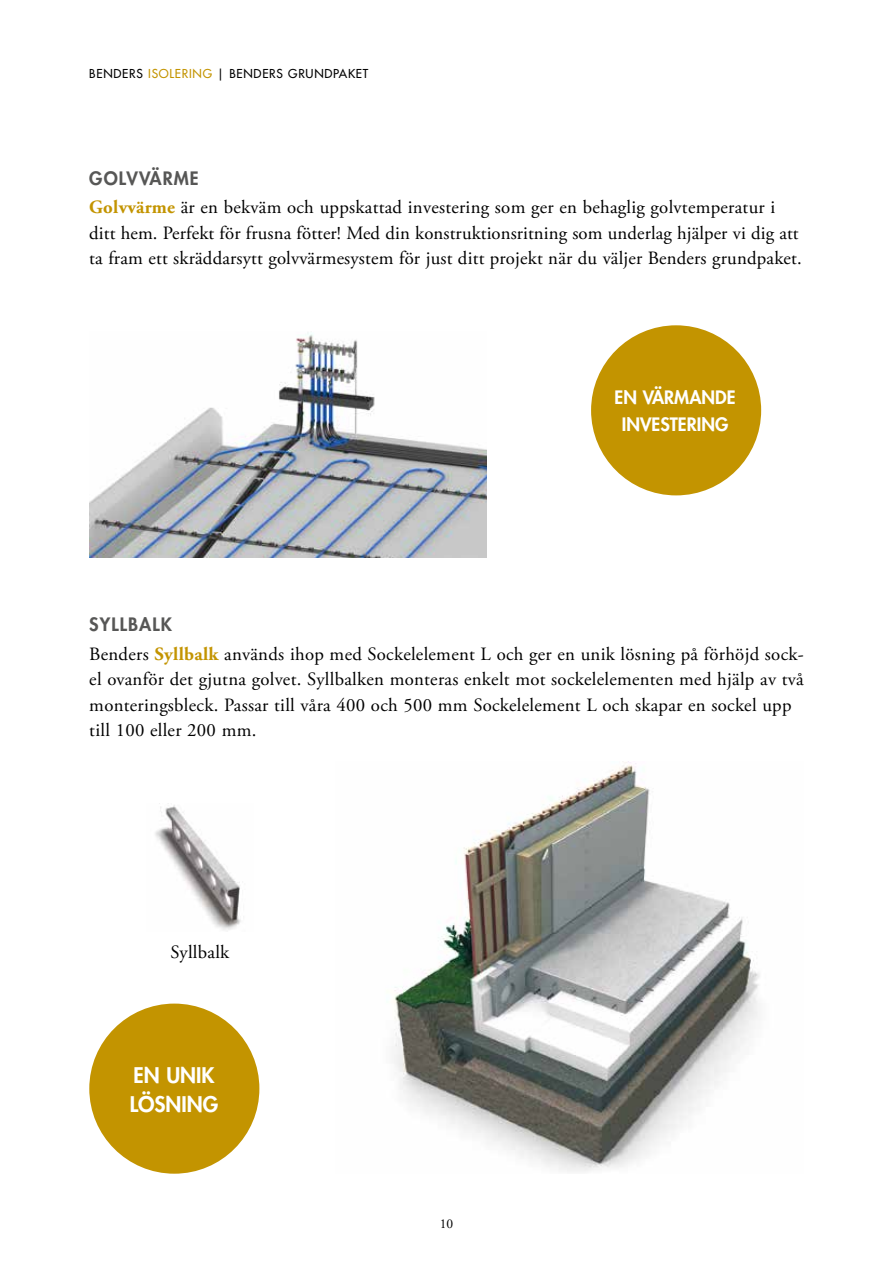
<style>
.page{position:relative;width:893px;height:1263px;background:#fff}
.page>*{position:absolute;margin:0;border:0;box-sizing:border-box;transform-origin:0 0}
.t1{font:800 21px/29.2px "Futura Std";color:#fff}
.t2{font:18.75px/25.5px "Adobe Garamond Pro";letter-spacing:.015em;color:#000}
.t3{font:800 18px/27px "Futura Std";color:#fff;text-align:center}
.t4{font:800 18px "Futura Std";letter-spacing:.06em;color:#575756}
.t5{font:13.5px "Adobe Garamond Pro";color:#000}
.t6{font:500 12px "Futura Std";letter-spacing:.06em;color:#000}
.s1{color:#c39400}
.s2{font-weight:700;color:#c39400}
</style>
<div class="page">
<img style="left:89px;top:333px;width:398px;height:224px">
<div style="left:591px;top:325px;width:170px;height:170px;background:#c39400;border-radius:50%"></div>
<img style="left:155px;top:805px;width:86px;height:125px">
<img style="left:394px;top:761px;width:366px;height:411px">
<div style="left:89px;top:1003px;width:170px;height:171px;background:#c39400;border-radius:50%"></div>
<p class="t6" style="left:89px;top:66px;width:281px">BENDERS <span class="s1">ISOLERING</span> | BENDERS GRUNDPAKET</p>
<p class="t4" style="left:89px;top:167px;width:111px">GOLVVÄRME</p>
<p class="t2" style="left:89px;top:195px;width:714px"><span class="s2">Golvvärme</span> är en bekväm och uppskattad investering som ger en behaglig golvtemperatur i ditt hem. Perfekt för frusna fötter! Med din konstruktionsritning som underlag hjälper vi dig att ta fram ett skräddarsytt golvvärmesystem för just ditt projekt när du väljer Benders grundpaket.</p>
<p class="t4" style="left:89px;top:613px;width:84px">SYLLBALK</p>
<p class="t3" style="left:615px;top:384px;width:123px">EN VÄRMANDE<br>INVESTERING</p>
<p class="t2" style="left:89px;top:642px;width:716px">Benders <span class="s2">Syllbalk</span> används ihop med Sockelelement L och ger en unik lösning på förhöjd sock&shy;el ovanför det gjutna golvet. Syllbalken monteras enkelt mot sockelelementen med hjälp av två monteringsbleck. Passar till våra 400 och 500 mm Sockelelement L och skapar en sockel upp till 100 eller 200 mm.</p>
<p class="t2" style="left:170px;top:940px;width:61px">Syllbalk</p>
<p class="t1" style="left:130px;top:1060px;width:90px">EN UNIK<br>LÖSNING</p>
<p class="t5" style="left:440px;top:1216px;width:15px">10</p>
</div>
